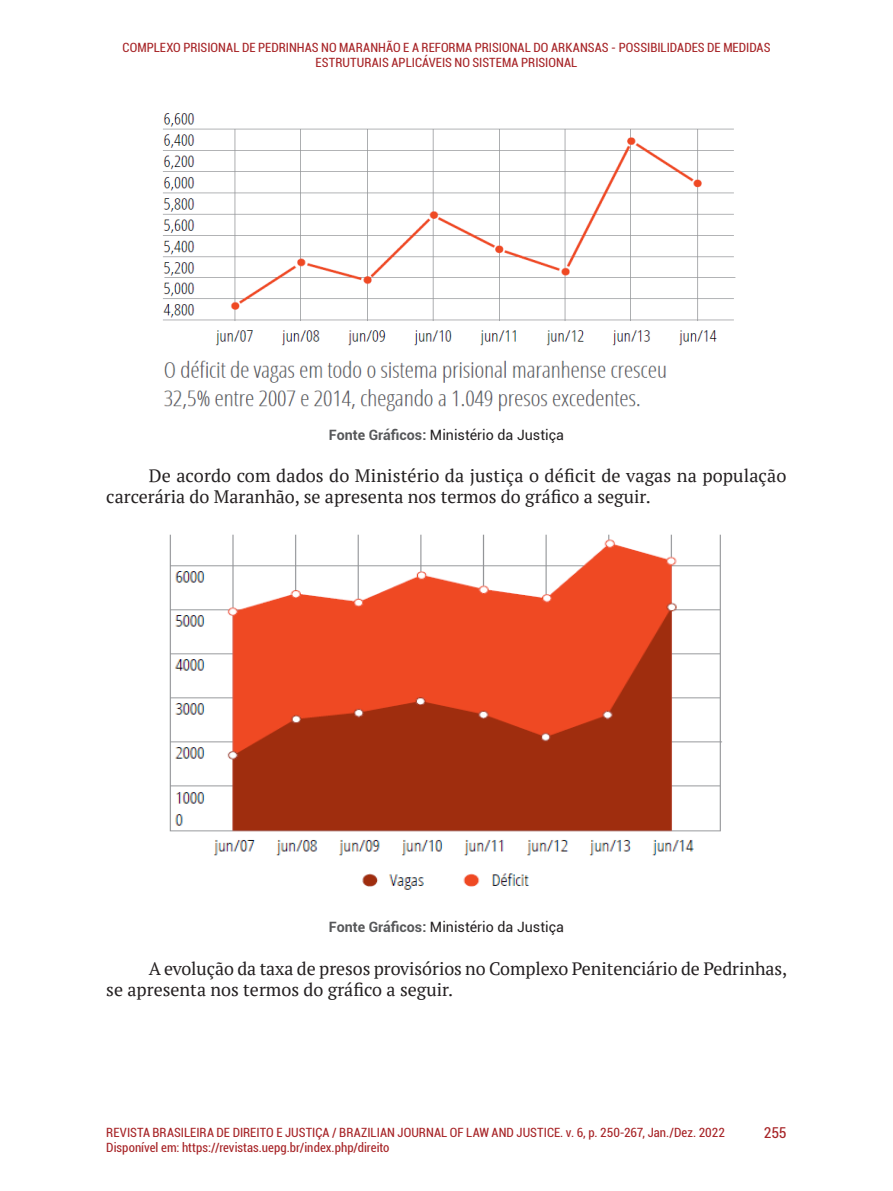
<style>
.page{position:relative;width:893px;height:1191px;background:#fff}
.page>*{position:absolute;margin:0;border:0;box-sizing:border-box;transform-origin:0 0}
.texto{font:18px/21px "PT Serif";color:#231f20}
.t1{font:condensed 15px "Roboto";color:#a72427}
.fonte{font:14.25px "Roboto";color:#231f20}
.t2{font:condensed 12.75px/15.3px "Roboto";letter-spacing:.005em;color:#a72427;text-align:center}
.s1{font-weight:700;color:#57585a}
</style>
<div class="page">
<img style="left:163px;top:113px;width:573px;height:299px">
<img style="left:169px;top:534px;width:553px;height:356px">
<p class="t2" style="left:123px;top:39px;width:649px">COMPLEXO PRISIONAL DE PEDRINHAS NO MARANHÃO E A REFORMA PRISIONAL DO ARKANSAS - POSSIBILIDADES DE MEDIDAS<br>ESTRUTURAIS APLICÁVEIS NO SISTEMA PRISIONAL</p>
<p class="fonte" style="left:329px;top:425px;width:237px"><span class="s1">Fonte Gráficos:</span> Ministério da Justiça</p>
<p class="texto" style="left:106px;top:465px;width:682px;text-indent:43px">De acordo com dados do Ministério da justiça o déficit de vagas na população carcerária do Maranhão, se apresenta nos termos do gráfico a seguir.</p>
<p class="fonte" style="left:329px;top:917px;width:237px"><span class="s1">Fonte Gráficos:</span> Ministério da Justiça</p>
<p class="texto" style="left:106px;top:957px;width:682px;text-indent:43px">A evolução da taxa de presos provisórios no Complexo Penitenciário de Pedrinhas, se apresenta nos termos do gráfico a seguir.</p>
<p class="t2" style="left:106px;top:1124px;width:620px">REVISTA BRASILEIRA DE DIREITO E JUSTIÇA / BRAZILIAN JOURNAL OF LAW AND JUSTICE. v. 6, p. 250-267, Jan./Dez. 2022</p>
<p class="t1" style="left:764px;top:1122px;width:24px">255</p>
<p class="t2" style="left:106px;top:1139px;width:285px">Disponível em: https://revistas.uepg.br/index.php/direito</p>
</div>
